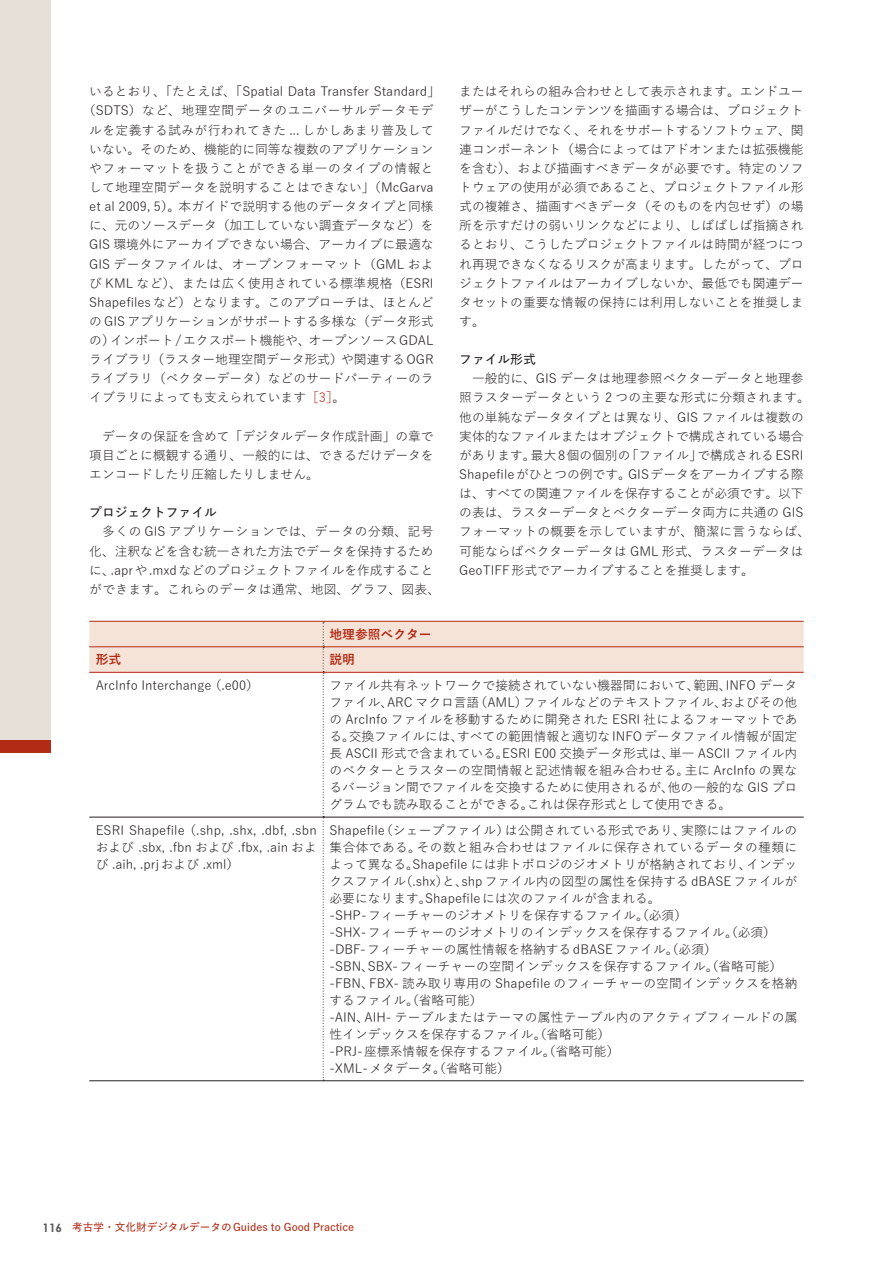
<style>
.page{position:relative;width:893px;height:1263px;background:#fff}
.page>*{position:absolute;margin:0;border:0;box-sizing:border-box;transform-origin:0 0}
.t1{font:12.75px/17px "Yu Go Pr 6 N";color:#231f20;text-align:justify}
.t2{font:12.75px "Yu Go Pr 6 N";letter-spacing:.02em;color:#231f20}
.t3{font:12.75px "Yu Go Pr 6 N";letter-spacing:.035em;color:#231f20}
.t4{font:12.75px "Yu Go Pr 6 N";letter-spacing:.04em;color:#231f20}
.t5{font:12.75px "Yu Go Pr 6 N";letter-spacing:.03em;color:#231f20}
.t6{font:12.75px "Yu Go Pr 6 N";letter-spacing:.025em;color:#231f20}
.t7{font:12.75px "Yu Go Pr 6 N";letter-spacing:.045em;color:#231f20}
.t8{font:600 12.75px "Yu Go Pr 6 N";color:#231f20}
.t9{font:700 12.75px "Yu Go Pr 6 N";color:#b22b14}
.t10{font:600 10.65px "Yu Go Pr 6 N";color:#b22b14}
.s1{color:#b22b14}
.s2{font-family:"Century Gothic";font-weight:700;font-size:11.7px;color:#57585a}
</style>
<div class="page">
<div style="left:0;top:0;width:51px;height:753px;background:#e6e0d8"></div>
<div style="left:0;top:740px;width:51px;height:13px;background:#b22b14"></div>
<svg style="left:89px;top:622px;width:715px;height:458px"></svg>
<hr style="left:89px;top:646px;width:234px;height:1px;background:#b22b14">
<hr style="left:323px;top:646px;width:481px;height:1px;background:#b22b14">
<hr style="left:89px;top:817px;width:234px;height:1px;background:#231f20">
<hr style="left:323px;top:817px;width:481px;height:1px;background:#231f20">
<hr style="left:89px;top:1080px;width:234px;height:1px;background:#231f20">
<hr style="left:323px;top:1080px;width:481px;height:1px;background:#231f20">
<hr style="left:89px;top:621px;width:234px;height:1px;background:#b22b14">
<hr style="left:323px;top:621px;width:481px;height:1px;background:#b22b14">
<hr style="left:89px;top:672px;width:234px;height:1px;background:#b22b14">
<hr style="left:323px;top:672px;width:481px;height:1px;background:#b22b14">
<p class="t1" style="left:89px;top:81px;width:352px">いるとおり、「たとえば、「Spatial Data Transfer Standard」</p>
<p class="t4" style="left:83px;top:99px;width:352px">（SDTS）など、地理空間データのユニバーサルデータモデ</p>
<p class="t5" style="left:89px;top:118px;width:346px">ルを定義する試みが行われてきた ... しかしあまり普及して</p>
<p class="t1" style="left:89px;top:139px;width:346px">いない。そのため、機能的に同等な複数のアプリケーション</p>
<p class="t4" style="left:89px;top:156px;width:346px">やフォーマットを扱うことができる単一のタイプの情報と</p>
<p class="t2" style="left:89px;top:175px;width:346px">して地理空間データを説明することはできない」（McGarva</p>
<p class="t1" style="left:89px;top:196px;width:346px">et al 2009, 5）。本ガイドで説明する他のデータタイプと同様</p>
<p class="t1" style="left:89px;top:215px;width:346px">に、元のソースデータ（加工していない調査データなど）を</p>
<p class="t1" style="left:89px;top:235px;width:346px">GIS 環境外にアーカイブできない場合、アーカイブに最適な</p>
<p class="t3" style="left:89px;top:252px;width:346px">GIS データファイルは、オープンフォーマット（GML およ</p>
<p class="t3" style="left:89px;top:271px;width:346px">び KML など）、または広く使用されている標準規格（ESRI</p>
<p class="t1" style="left:89px;top:292px;width:346px">Shapefiles など）となります。このアプローチは、ほとんど</p>
<p class="t1" style="left:89px;top:311px;width:346px">の GIS アプリケーションがサポートする多様な（データ形式</p>
<p class="t1" style="left:89px;top:330px;width:346px">の）インポート/エクスポート機能や、オープンソースGDAL</p>
<p class="t1" style="left:89px;top:349px;width:346px">ライブラリ（ラスター地理空間データ形式）や関連するOGR</p>
<p class="t1" style="left:89px;top:368px;width:346px">ライブラリ（ベクターデータ）などのサードパーティーのラ</p>
<p class="t1" style="left:89px;top:388px;width:257px">イブラリによっても支えられています<span class="s1">［3］</span>。</p>
<p class="t1" style="left:89px;top:425px;width:346px;line-height:19.2px;text-indent:13px">データの保証を含めて「デジタルデータ作成計画」の章で項目ごとに概観する通り、一般的には、できるだけデータをエンコードしたり圧縮したりしません。</p>
<p class="t8" style="left:89px;top:501px;width:129px">プロジェクトファイル</p>
<p class="t7" style="left:102px;top:520px;width:333px">多くの GIS アプリケーションでは、データの分類、記号</p>
<p class="t1" style="left:89px;top:541px;width:346px">化、注釈などを含む統一された方法でデータを保持するため</p>
<p class="t1" style="left:89px;top:560px;width:346px">に、.aprや.mxdなどのプロジェクトファイルを作成すること</p>
<p class="t6" style="left:89px;top:577px;width:352px">ができます。これらのデータは通常、地図、グラフ、図表、</p>
<p class="t9" style="left:330px;top:627px;width:104px">地理参照ベクター</p>
<p class="t1" style="left:459px;top:80px;width:346px;line-height:19.2px">またはそれらの組み合わせとして表示されます。エンドユーザーがこうしたコンテンツを描画する場合は、プロジェクトファイルだけでなく、それをサポートするソフトウェア、関連コンポーネント（場合によってはアドオンまたは拡張機能を含む）、および描画すべきデータが必要です。特定のソフトウェアの使用が必須であること、プロジェクトファイル形式の複雑さ、描画すべきデータ（そのものを内包せず）の場所を示すだけの弱いリンクなどにより、しばばしば指摘されるとおり、こうしたプロジェクトファイルは時間が経つにつれ再現できなくなるリスクが高まります。したがって、プロジェクトファイルはアーカイブしないか、最低でも関連データセットの重要な情報の保持には利用しないことを推奨します。</p>
<p class="t8" style="left:459px;top:348px;width:78px">ファイル形式</p>
<p class="t1" style="left:472px;top:368px;width:333px">一般的に、GIS データは地理参照ベクターデータと地理参</p>
<p class="t2" style="left:459px;top:386px;width:352px">照ラスターデータという 2 つの主要な形式に分類されます。</p>
<p class="t1" style="left:459px;top:407px;width:346px">他の単純なデータタイプとは異なり、GIS ファイルは複数の</p>
<p class="t1" style="left:459px;top:426px;width:346px">実体的なファイルまたはオブジェクトで構成されている場合</p>
<p class="t1" style="left:459px;top:445px;width:346px">があります。最大8個の個別の「ファイル」で構成されるESRI</p>
<p class="t1" style="left:459px;top:464px;width:346px">Shapefileがひとつの例です。GISデータをアーカイブする際</p>
<p class="t1" style="left:459px;top:483px;width:346px">は、すべての関連ファイルを保存することが必須です。以下</p>
<p class="t1" style="left:459px;top:502px;width:346px">の表は、ラスターデータとベクターデータ両方に共通の GIS</p>
<p class="t2" style="left:459px;top:520px;width:352px">フォーマットの概要を示していますが、簡潔に言うならば、</p>
<p class="t1" style="left:459px;top:541px;width:346px">可能ならばベクターデータは GML 形式、ラスターデータは</p>
<p class="t1" style="left:459px;top:560px;width:296px">GeoTIFF形式でアーカイブすることを推奨します。</p>
<p class="t9" style="left:96px;top:652px;width:27px">形式</p>
<p class="t9" style="left:330px;top:652px;width:27px">説明</p>
<p class="t1" style="left:96px;top:675px;width:165px">ArcInfo Interchange （.e00）</p>
<p class="t1" style="left:330px;top:675px;width:469px">ファイル共有ネットワークで接続されていない機器間において、範囲、INFO データファイル、ARC マクロ言語（AML）ファイルなどのテキストファイル、およびその他の ArcInfo ファイルを移動するために開発された ESRI 社によるフォーマットである。交換ファイルには、すべての範囲情報と適切な INFO データファイル情報が固定長 ASCII 形式で含まれている。ESRI E00 交換データ形式は、単一 ASCII ファイル内のベクターとラスターの空間情報と記述情報を組み合わせる。主に ArcInfo の異なるバージョン間でファイルを交換するために使用されるが、他の一般的な GIS プログラムでも読み取ることができる。これは保存形式として使用できる。</p>
<p class="t1" style="left:96px;top:820px;width:223px">ESRI Shapefile （.shp, .shx, .dbf, .sbnおよび .sbx, .fbn および .fbx, .ain および .aih, .prjおよび .xml）</p>
<p class="t1" style="left:330px;top:820px;width:469px;text-align:left">Shapefile（シェープファイル）は公開されている形式であり、実際にはファイルの集合体である。その数と組み合わせはファイルに保存されているデータの種類によって異なる。Shapefile には非トポロジのジオメトリが格納されており、インデックスファイル（.shx）と、shp ファイル内の図型の属性を保持する dBASE ファイルが必要になります。Shapefileには次のファイルが含まれる。<br>-SHP-フィーチャーのジオメトリを保存するファイル。（必須）<br>-SHX-フィーチャーのジオメトリのインデックスを保存するファイル。（必須）-DBF-フィーチャーの属性情報を格納するdBASEファイル。（必須）<br>-SBN、SBX-フィーチャーの空間インデックスを保存するファイル。（省略可能）-FBN、FBX- 読み取り専用の Shapefile のフィーチャーの空間インデックスを格納するファイル。（省略可能）<br>-AIN、AIH- テーブルまたはテーマの属性テーブル内のアクティブフィールドの属性インデックスを保存するファイル。（省略可能）<br>-PRJ-座標系情報を保存するファイル。（省略可能）<br>-XML-メタデータ。（省略可能）</p>
<p class="t10" style="left:43px;top:1217px;width:313px"><span class="s2">116</span> 考古学・文化財デジタルデータのGuides to Good Practice</p>
</div>
